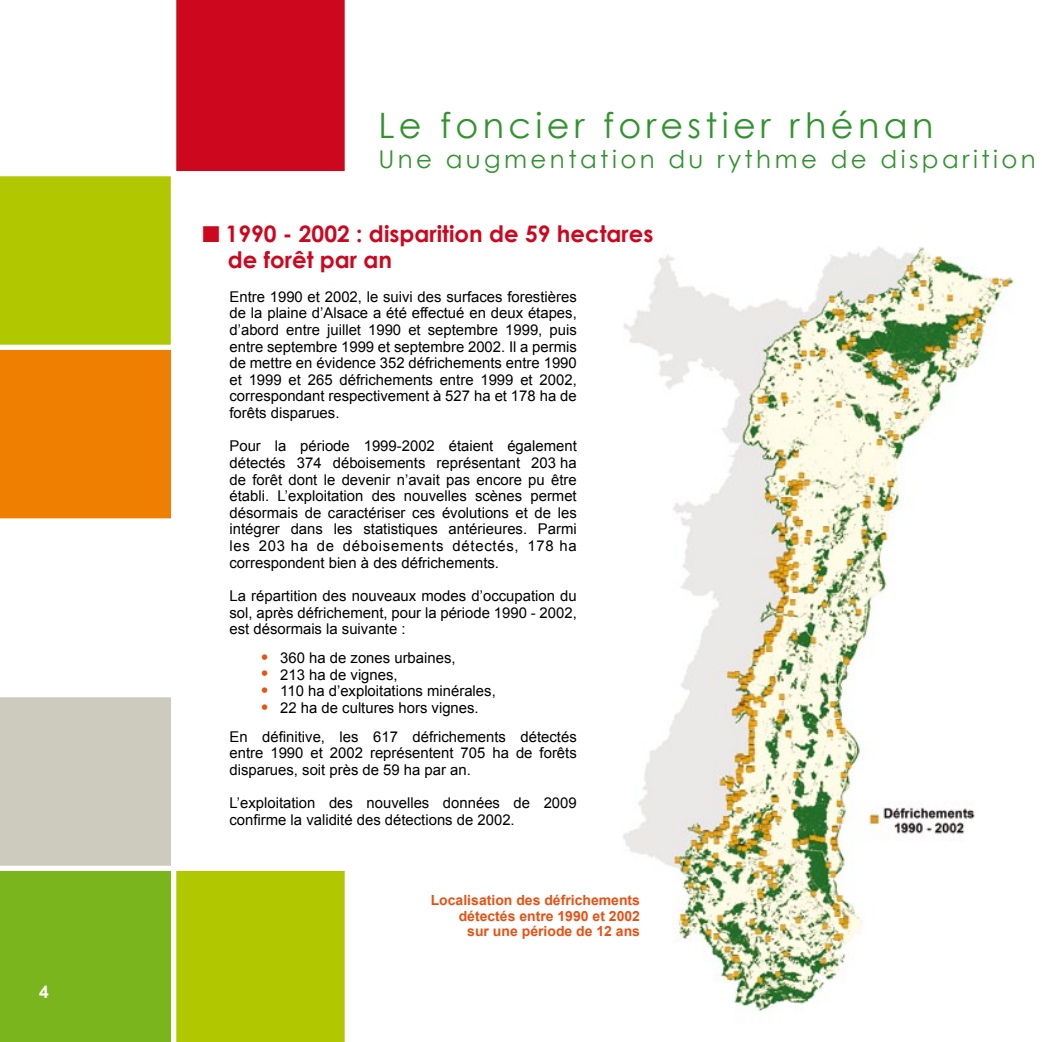
<style>
.page{position:relative;width:1042px;height:1042px;background:#fff}
.page>*{position:absolute;margin:0;border:0;box-sizing:border-box;transform-origin:0 0}
.t1{font:35px "Century Gothic";letter-spacing:.125em;color:#31932e}
.t2{font:24.5px "Century Gothic";letter-spacing:.14em;color:#31932e}
.t3{font:700 22.75px/26.2px "Century Gothic";color:#cd071e}
.t4{font:700 17.5px "Arial";color:#fff}
.t5{font:14.88px/16.6px "Arial";color:#000;text-align:justify}
.t6{font:700 14px/15.8px "Arial";color:#e85113;text-align:right}
.s1{font-size:21.88px;color:#e85113}
</style>
<div class="page">
<img style="left:623px;top:246px;width:391px;height:766px">
<svg style="left:0;top:697px;width:345px;height:345px"></svg>
<svg style="left:0;top:0;width:345px;height:519px"></svg>
<p class="t4" style="left:39px;top:980px;width:11px">4</p>
<h1 class="t1" style="left:378px;top:104px;width:556px">Le foncier forestier rhénan</h1>
<h2 class="t2" style="left:378px;top:144px;width:659px">Une augmentation du rythme de disparition</h2>
<h3 class="t3" style="left:226px;top:220px;width:429px">1990 - 2002 : disparition de 59 hectares de forêt par an</h3>
<p class="t5" style="left:229px;top:288px;width:349px">Entre 1990 et 2002, le suivi des surfaces forestières de la plaine d’Alsace a été effectué en deux étapes, d’abord entre juillet 1990 et septembre 1999, puis entre septembre 1999 et septembre 2002. Il a permis de mettre en évidence 352 défrichements entre 1990 et 1999 et 265 défrichements entre 1999 et 2002, correspondant respectivement à 527 ha et 178 ha de forêts disparues.</p>
<p class="t5" style="left:229px;top:438px;width:349px">Pour la période 1999-2002 étaient également détectés 374 déboisements représentant 203 ha de forêt dont le devenir n’avait pas encore pu être établi. L’exploitation des nouvelles scènes permet désormais de caractériser ces évolutions et de les intégrer dans les statistiques antérieures. Parmi les 203 ha de déboisements détectés, 178 ha correspondent bien à des défrichements.</p>
<p class="t5" style="left:229px;top:587px;width:349px">La répartition des nouveaux modes d’occupation du sol, après défrichement, pour la période 1990 - 2002, est désormais la suivante :</p>
<p class="t5" style="left:261px;top:650px;width:196px"><span class="s1">•</span> 360 ha de zones urbaines,</p>
<p class="t5" style="left:261px;top:666px;width:138px"><span class="s1">•</span> 213 ha de vignes,</p>
<p class="t5" style="left:261px;top:683px;width:236px"><span class="s1">•</span> 110 ha d’exploitations minérales,</p>
<p class="t5" style="left:229px;top:693px;width:349px;line-height:28.9px;text-indent:32px"><span class="s1">•</span> 22 ha de cultures hors vignes.<br>En définitive, les 617 défrichements détectés</p>
<p class="t5" style="left:229px;top:745px;width:349px">entre 1990 et 2002 représentent 705 ha de forêts disparues, soit près de 59 ha par an.</p>
<p class="t5" style="left:229px;top:795px;width:349px">L’exploitation des nouvelles données de 2009 confirme la validité des détections de 2002.</p>
<p class="t6" style="left:431px;top:892px;width:211px">Localisation des défrichements détectés entre 1990 et 2002<br>sur une période de 12 ans</p>
</div>
